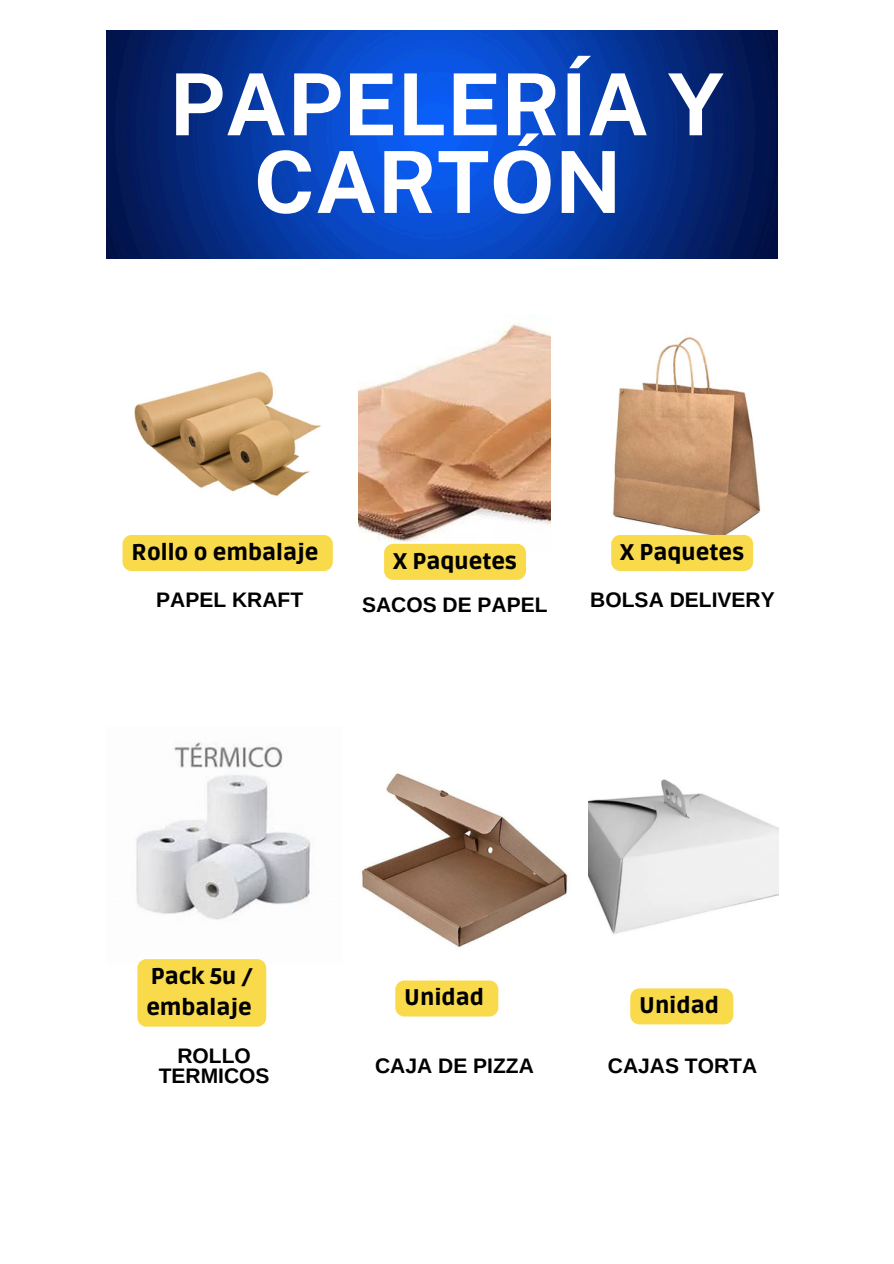
<style>
.page{position:relative;width:894px;height:1264px;background:#fff}
.page>*{position:absolute;margin:0;border:0;box-sizing:border-box;transform-origin:0 0}
.t1{font:700 85.5px/77.7px "Public Sans";color:#fff;text-align:center}
.t2{font:900 22.5px/31.5px "Ruda";color:#000}
.t3{font:700 21px/20.2px "Arimo";color:#000;text-align:center}
</style>
<div class="page">
<img style="left:134px;top:371px;width:187px;height:125px">
<img style="left:359px;top:319px;width:191px;height:231px">
<img style="left:612px;top:337px;width:149px;height:215px">
<img style="left:588px;top:779px;width:189px;height:156px">
<img style="left:361px;top:773px;width:207px;height:175px">
<img style="left:136px;top:742px;width:175px;height:221px">
<img style="left:106px;top:31px;width:671px;height:227px">
<div style="left:122px;top:535px;width:211px;height:36px;background:#f9da4a;border-radius:9px"></div>
<div style="left:395px;top:980px;width:103px;height:36px;background:#f9da4a;border-radius:9px"></div>
<div style="left:611px;top:535px;width:142px;height:36px;background:#f9da4a;border-radius:9px"></div>
<div style="left:630px;top:988px;width:103px;height:36px;background:#f9da4a;border-radius:9px"></div>
<div style="left:137px;top:959px;width:129px;height:67px;background:#f9da4a;border-radius:9px"></div>
<div style="left:384px;top:544px;width:142px;height:36px;background:#f9da4a;border-radius:9px"></div>
<h2 class="t1" style="left:169px;top:65px;width:556px">PAPELERÍA Y<br>CARTÓN</h2>
<h2 class="t2" style="left:131px;top:537px;width:188px">Rollo o embalaje</h2>
<p class="t3" style="left:156px;top:590px;width:148px">PAPEL KRAFT</p>
<h2 class="t2" style="left:393px;top:546px;width:125px">X Paquetes</h2>
<h2 class="t3" style="left:362px;top:594px;width:187px">SACOS DE PAPEL</h2>
<h2 class="t2" style="left:620px;top:537px;width:125px">X Paquetes</h2>
<p class="t3" style="left:590px;top:590px;width:186px">BOLSA DELIVERY</p>
<h2 class="t2" style="left:146px;top:961px;width:108px">Pack 5u / embalaje</h2>
<p class="t3" style="left:159px;top:1045px;width:112px">ROLLO<br>TERMICOS</p>
<p class="t2" style="left:404px;top:982px;width:81px">Unidad</p>
<p class="t3" style="left:375px;top:1055px;width:160px">CAJA DE PIZZA</p>
<p class="t2" style="left:639px;top:990px;width:81px">Unidad</p>
<p class="t3" style="left:607px;top:1055px;width:151px">CAJAS TORTA</p>
</div>
